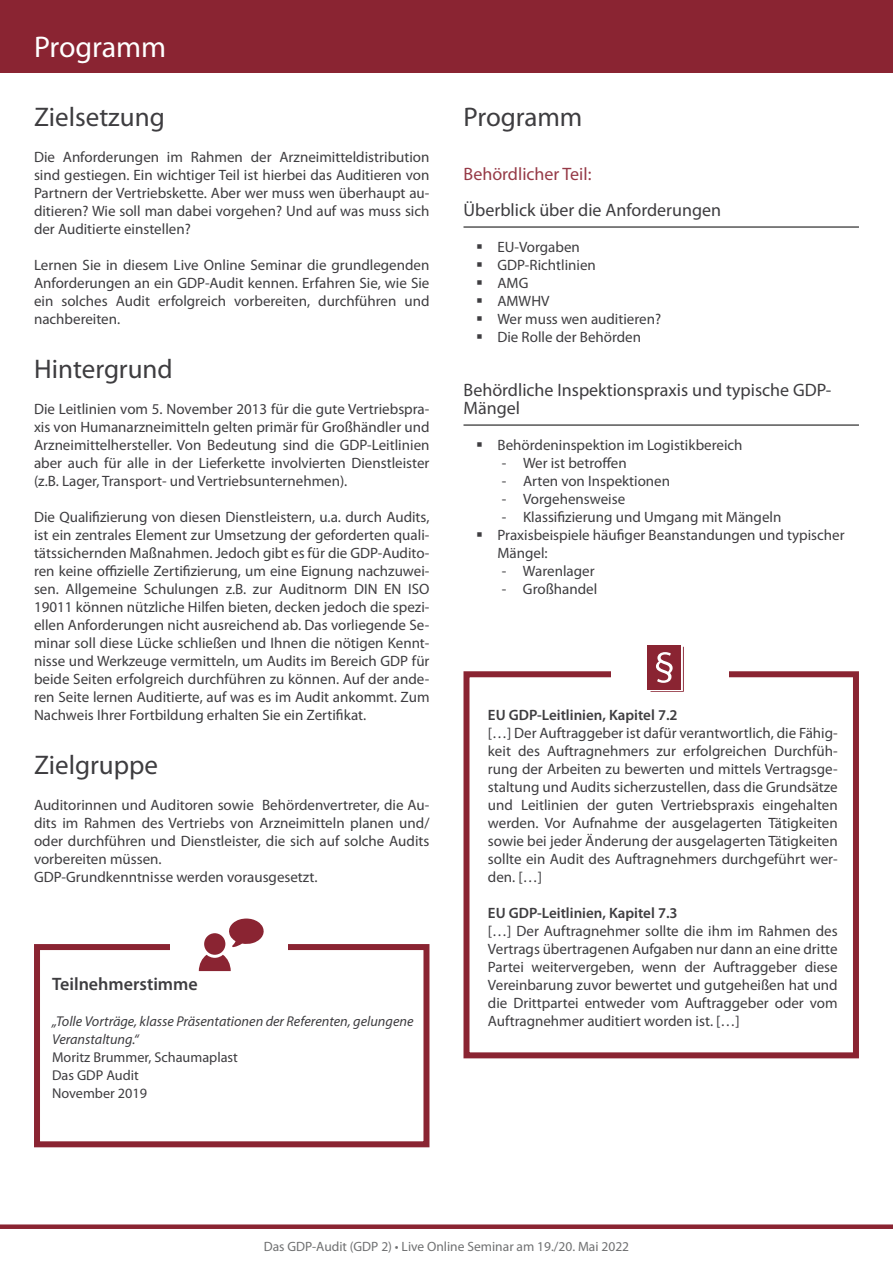
<style>
.page{position:relative;width:893px;height:1263px;background:#fff}
.page>*{position:absolute;margin:0;border:0;box-sizing:border-box;transform-origin:0 0}
.t1{font:30px "Myriad Pro";letter-spacing:-.005em;color:#fff}
.t2{font:27px "Myriad Pro";color:#3e3d40}
.t3{font:18px/18px "Myriad Pro";color:#3e3d40}
.t4{font:18px "Myriad Pro";color:#963a47}
.t5{font:600 18px "Myriad Pro";color:#3e3d40}
.t6{font:15px/18px "Myriad Pro";color:#3e3d40;text-align:justify}
.t7{font:600 15px "Myriad Pro";color:#3e3d40}
.t8{font:italic 14.25px/18px "Myriad Pro";color:#3e3d40}
.t9{font:14.25px/18px "Myriad Pro";color:#3e3d40}
.t10{font:13.5px "Myriad Pro";color:#707172}
</style>
<div class="page">
<div style="left:0;top:0;width:893px;height:72px;background:#8a2432"></div>
<div style="left:0;top:1224px;width:893px;height:5px;background:#8a2432"></div>
<hr style="left:463px;top:227px;width:396px;height:1px;background:#000">
<hr style="left:463px;top:425px;width:396px;height:1px;background:#000">
<div style="left:463px;top:671px;width:396px;height:387px;border:6px solid #8a2432"></div>
<div style="left:611px;top:666px;width:118px;height:25px;background:#fff"></div>
<div style="left:648px;top:645px;width:33px;height:44px;background:#8a2432"></div>
<svg style="left:650px;top:647px;width:34px;height:45px"></svg>
<div style="left:34px;top:944px;width:395px;height:203px;border:6px solid #8a2432"></div>
<div style="left:170px;top:936px;width:118px;height:25px;background:#fff"></div>
<svg style="left:229px;top:918px;width:35px;height:29px"></svg>
<div style="left:204px;top:933px;width:21px;height:22px;background:#8a2432;border-radius:50%"></div>
<svg style="left:199px;top:955px;width:32px;height:16px"></svg>
<h1 class="t1" style="left:34px;top:30px;width:134px">Programm</h1>
<h2 class="t2" style="left:34px;top:102px;width:132px">Zielsetzung</h2>
<p class="t6" style="left:34px;top:148px;width:397px">Die Anforderungen im Rahmen der Arzneimitteldistribution sind gestiegen. Ein wichtiger Teil ist hierbei das Auditieren von Partnern der Vertriebskette. Aber wer muss wen überhaupt au&shy;ditieren? Wie soll man dabei vorgehen? Und auf was muss sich der Auditierte einstellen?</p>
<p class="t6" style="left:34px;top:256px;width:397px">Lernen Sie in diesem Live Online Seminar die grundlegenden Anforderungen an ein GDP-Audit kennen. Erfahren Sie, wie Sie ein solches Audit erfolgreich vorbereiten, durchführen und nachbereiten.</p>
<h2 class="t2" style="left:34px;top:354px;width:140px">Hintergrund</h2>
<p class="t6" style="left:34px;top:400px;width:397px">Die Leitlinien vom 5. November 2013 für die gute Vertriebspra&shy;xis von Humanarzneimitteln gelten primär für Großhändler und Arzneimittelhersteller. Von Bedeutung sind die GDP-Leitlinien aber auch für alle in der Lieferkette involvierten Dienstleister (z.B. Lager, Transport- und Vertriebsunternehmen).</p>
<p class="t6" style="left:34px;top:508px;width:397px">Die Qualifizierung von diesen Dienstleistern, u.a. durch Audits, ist ein zentrales Element zur Umsetzung der geforderten quali&shy;tätssichernden Maßnahmen. Jedoch gibt es für die GDP-Audito&shy;ren keine offizielle Zertifizierung, um eine Eignung nachzuwei&shy;sen. Allgemeine Schulungen z.B. zur Auditnorm DIN EN ISO 19011 können nützliche Hilfen bieten, decken jedoch die spezi&shy;ellen Anforderungen nicht ausreichend ab. Das vorliegende Se&shy;minar soll diese Lücke schließen und Ihnen die nötigen Kennt&shy;nisse und Werkzeuge vermitteln, um Audits im Bereich GDP für beide Seiten erfolgreich durchführen zu können. Auf der ande&shy;ren Seite lernen Auditierte, auf was es im Audit ankommt. Zum Nachweis Ihrer Fortbildung erhalten Sie ein Zertifikat.</p>
<h2 class="t2" style="left:34px;top:750px;width:126px">Zielgruppe</h2>
<p class="t6" style="left:34px;top:796px;width:397px;text-align:left">Auditorinnen und Auditoren sowie Behördenvertreter, die Au&shy;dits im Rahmen des Vertriebs von Arzneimitteln planen und/ oder durchführen und Dienstleister, die sich auf solche Audits vorbereiten müssen.<br>GDP-Grundkenntnisse werden vorausgesetzt.</p>
<p class="t5" style="left:52px;top:973px;width:147px">Teilnehmerstimme</p>
<p class="t8" style="left:52px;top:1012px;width:363px">„Tolle Vorträge, klasse Präsentationen der Referenten, gelungene<br>Veranstaltung.“</p>
<p class="t9" style="left:52px;top:1048px;width:187px">Moritz Brummer, Schaumaplast<br>Das GDP Audit<br>November 2019</p>
<h2 class="t2" style="left:463px;top:102px;width:120px">Programm</h2>
<p class="t4" style="left:463px;top:164px;width:129px">Behördlicher Teil:</p>
<p class="t3" style="left:463px;top:201px;width:259px">Überblick über die Anforderungen</p>
<p class="t6" style="left:497px;top:238px;width:165px;text-align:left">EU-Vorgaben<br>GDP-Richtlinien<br>AMG<br>AMWHV<br>Wer muss wen auditieren?<br>Die Rolle der Behörden</p>
<p class="t3" style="left:463px;top:381px;width:369px">Behördliche Inspektionspraxis und typische GDP-<br>Mängel</p>
<p class="t6" style="left:497px;top:436px;width:247px">Behördeninspektion im Logistikbereich</p>
<p class="t6" style="left:502px;top:454px;width:127px">- Wer ist betroffen</p>
<p class="t6" style="left:502px;top:472px;width:170px">- Arten von Inspektionen</p>
<p class="t6" style="left:502px;top:490px;width:125px">- Vorgehensweise</p>
<p class="t6" style="left:497px;top:508px;width:349px;text-align:left">- Klassifizierung und Umgang mit Mängeln<br>Praxisbeispiele häufiger Beanstandungen und typischer<br>Mängel:</p>
<p class="t6" style="left:502px;top:562px;width:94px">- Warenlager</p>
<p class="t6" style="left:502px;top:580px;width:97px">- Großhandel</p>
<p class="t7" style="left:488px;top:705px;width:191px">EU GDP-Leitlinien, Kapitel 7.2</p>
<p class="t6" style="left:488px;top:724px;width:351px">[…] Der Auftraggeber ist dafür verantwortlich, die Fähig&shy;keit des Auftragnehmers zur erfolgreichen Durchfüh&shy;rung der Arbeiten zu bewerten und mittels Vertragsge&shy;staltung und Audits sicherzustellen, dass die Grundsätze und Leitlinien der guten Vertriebspraxis eingehalten werden. Vor Aufnahme der ausgelagerten Tätigkeiten sowie bei jeder Änderung der ausgelagerten Tätigkeiten sollte ein Audit des Auftragnehmers durchgeführt wer&shy;den. […]</p>
<p class="t7" style="left:488px;top:903px;width:191px">EU GDP-Leitlinien, Kapitel 7.3</p>
<p class="t6" style="left:488px;top:922px;width:351px">[…] Der Auftragnehmer sollte die ihm im Rahmen des Vertrags übertragenen Aufgaben nur dann an eine dritte Partei weitervergeben, wenn der Auftraggeber diese Vereinbarung zuvor bewertet und gutgeheißen hat und die Drittpartei entweder vom Auftraggeber oder vom Auftragnehmer auditiert worden ist. […]</p>
<p class="t10" style="left:264px;top:1239px;width:367px">Das GDP-Audit (GDP 2) • Live Online Seminar am 19./20. Mai 2022</p>
</div>
